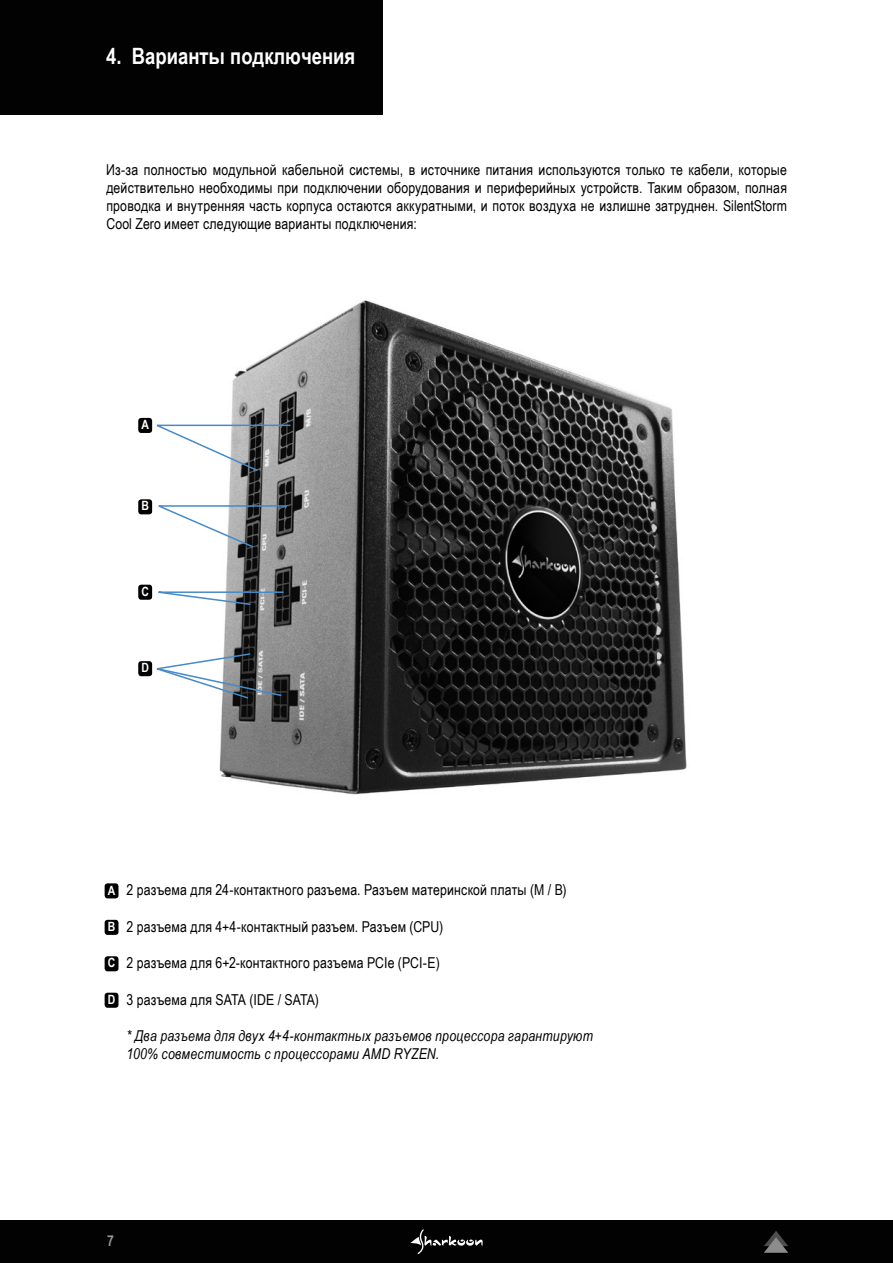
<style>
.page{position:relative;width:893px;height:1263px;background:#fff}
.page>*{position:absolute;margin:0;border:0;box-sizing:border-box;transform-origin:0 0}
.t1{font:700 22.5px "Arial Narrow";color:#fff}
.t2{font:15px/18px "Arial Narrow";letter-spacing:.01em;color:#000;text-align:justify}
.t3{font:italic 15px/18px "Arial Narrow";letter-spacing:.015em;color:#000}
.t4{font:700 15px "Arial Narrow";color:#d9d9d9}
.t5{font:700 12.75px "Arial Narrow";color:#fff}
</style>
<div class="page">
<img style="left:219px;top:300px;width:468px;height:495px">
<div style="left:0;top:1220px;width:893px;height:43px;background:#020203"></div>
<svg style="left:410px;top:1229px;width:73px;height:25px"></svg>
<svg style="left:764px;top:1231px;width:24px;height:22px"></svg>
<div style="left:0;top:0;width:383px;height:115px;background:#020203"></div>
<div style="left:105px;top:883px;width:13px;height:15px;background:#000;border-radius:3px"></div>
<div style="left:138px;top:418px;width:14px;height:15px;background:#000;border-radius:3px"></div>
<div style="left:105px;top:920px;width:13px;height:15px;background:#000;border-radius:3px"></div>
<div style="left:138px;top:499px;width:14px;height:15px;background:#000;border-radius:3px"></div>
<div style="left:105px;top:956px;width:13px;height:15px;background:#000;border-radius:3px"></div>
<div style="left:138px;top:585px;width:14px;height:15px;background:#000;border-radius:3px"></div>
<div style="left:105px;top:993px;width:13px;height:15px;background:#000;border-radius:3px"></div>
<div style="left:138px;top:661px;width:14px;height:15px;background:#000;border-radius:3px"></div>
<svg style="left:150px;top:424px;width:142px;height:48px"></svg>
<svg style="left:152px;top:504px;width:136px;height:45px"></svg>
<svg style="left:138px;top:591px;width:147px;height:15px"></svg>
<svg style="left:151px;top:652px;width:132px;height:48px"></svg>
<h1 class="t1" style="left:106px;top:39px;width:250px">4. Варианты подключения</h1>
<p class="t2" style="left:106px;top:160px;width:682px">Из-за полностью модульной кабельной системы, в источнике питания используются только те кабели, которые действительно необходимы при подключении оборудования и периферийных устройств. Таким образом, полная проводка и внутренняя часть корпуса остаются аккуратными, и поток воздуха не излишне затруднен. SilentStorm Cool Zero имеет следующие варианты подключения:</p>
<p class="t5" style="left:142px;top:415px;width:9px">A</p>
<p class="t5" style="left:142px;top:496px;width:9px">B</p>
<p class="t5" style="left:142px;top:582px;width:9px">C</p>
<p class="t5" style="left:142px;top:658px;width:9px">D</p>
<p class="t5" style="left:108px;top:880px;width:9px">A</p>
<p class="t5" style="left:108px;top:917px;width:9px">B</p>
<p class="t5" style="left:108px;top:953px;width:9px">C</p>
<p class="t5" style="left:108px;top:990px;width:9px">D</p>
<p class="t2" style="left:127px;top:880px;width:442px">2 разъема для 24-контактного разъема. Разъем материнской платы (M / B)</p>
<p class="t2" style="left:127px;top:917px;width:318px">2 разъема для 4+4-контактный разъем. Разъем (CPU)</p>
<p class="t2" style="left:127px;top:953px;width:315px">2 разъема для 6+2-контактного разъема PCIe (PCI-E)</p>
<p class="t2" style="left:127px;top:990px;width:194px">3 разъема для SATA (IDE / SATA)</p>
<p class="t3" style="left:127px;top:1026px;width:468px">* Два разъема для двух 4+4-контактных разъемов процессора гарантируют<br>100% совместимость с процессорами AMD RYZEN.</p>
<p class="t4" style="left:107px;top:1229px;width:8px">7</p>
</div>
